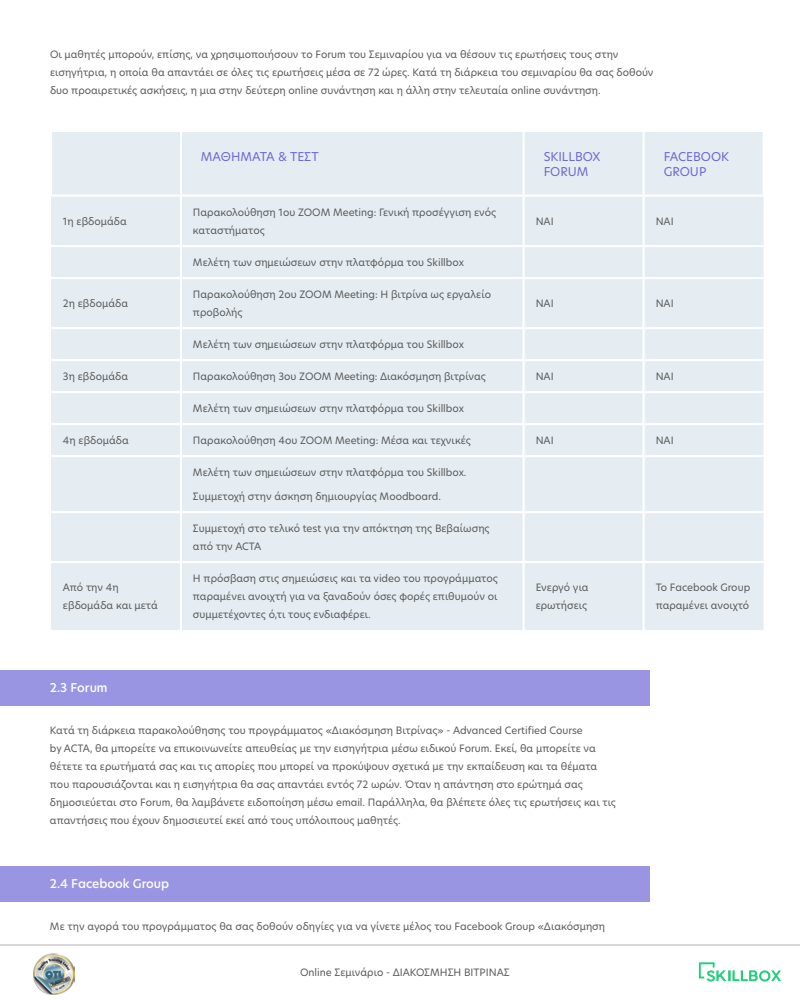
<style>
.page{position:relative;width:800px;height:1000px;background:#fff}
.page>*{position:absolute;margin:0;border:0;box-sizing:border-box;transform-origin:0 0}
.t1{font:12px/15px "New Hero";color:#6e67d6}
.t2{font:500 12px "New Hero";color:#fff}
.t3{font:10px/18px "New Hero";color:#5a5a5a}
</style>
<div class="page">
<svg style="left:699px;top:962px;width:82px;height:20px"></svg>
<hr style="left:0;top:945px;width:800px;height:1px;background:#b3b3b3">
<img style="left:33px;top:953px;width:42px;height:41px">
<div style="left:0;top:670px;width:650px;height:36px;background:#9a95e2"></div>
<div style="left:0;top:866px;width:650px;height:36px;background:#9a95e2"></div>
<div style="left:52px;top:132px;width:711px;height:63px;background:#e6edf2"></div>
<div style="left:51px;top:197px;width:713px;height:433px;background:#e6edf2"></div>
<hr style="left:180px;top:197px;width:2px;height:48px;background:#fff">
<hr style="left:523px;top:197px;width:2px;height:48px;background:#fff">
<hr style="left:643px;top:197px;width:2px;height:48px;background:#fff">
<hr style="left:51px;top:245px;width:130px;height:2px;background:#fff">
<hr style="left:181px;top:245px;width:343px;height:2px;background:#fff">
<hr style="left:180px;top:247px;width:2px;height:30px;background:#fff">
<hr style="left:524px;top:245px;width:120px;height:2px;background:#fff">
<hr style="left:523px;top:247px;width:2px;height:30px;background:#fff">
<hr style="left:644px;top:245px;width:120px;height:2px;background:#fff">
<hr style="left:643px;top:247px;width:2px;height:30px;background:#fff">
<hr style="left:51px;top:277px;width:130px;height:2px;background:#fff">
<hr style="left:181px;top:277px;width:343px;height:2px;background:#fff">
<hr style="left:180px;top:279px;width:2px;height:48px;background:#fff">
<hr style="left:524px;top:277px;width:120px;height:2px;background:#fff">
<hr style="left:523px;top:279px;width:2px;height:48px;background:#fff">
<hr style="left:644px;top:277px;width:120px;height:2px;background:#fff">
<hr style="left:643px;top:279px;width:2px;height:48px;background:#fff">
<hr style="left:51px;top:327px;width:130px;height:2px;background:#fff">
<hr style="left:181px;top:327px;width:343px;height:2px;background:#fff">
<hr style="left:180px;top:329px;width:2px;height:30px;background:#fff">
<hr style="left:524px;top:327px;width:120px;height:2px;background:#fff">
<hr style="left:523px;top:329px;width:2px;height:30px;background:#fff">
<hr style="left:644px;top:327px;width:120px;height:2px;background:#fff">
<hr style="left:643px;top:329px;width:2px;height:30px;background:#fff">
<hr style="left:51px;top:359px;width:130px;height:2px;background:#fff">
<hr style="left:181px;top:359px;width:343px;height:2px;background:#fff">
<hr style="left:180px;top:361px;width:2px;height:30px;background:#fff">
<hr style="left:524px;top:359px;width:120px;height:2px;background:#fff">
<hr style="left:523px;top:361px;width:2px;height:30px;background:#fff">
<hr style="left:644px;top:359px;width:120px;height:2px;background:#fff">
<hr style="left:643px;top:361px;width:2px;height:30px;background:#fff">
<hr style="left:51px;top:391px;width:130px;height:2px;background:#fff">
<hr style="left:181px;top:391px;width:343px;height:2px;background:#fff">
<hr style="left:180px;top:393px;width:2px;height:30px;background:#fff">
<hr style="left:524px;top:391px;width:120px;height:2px;background:#fff">
<hr style="left:523px;top:393px;width:2px;height:30px;background:#fff">
<hr style="left:644px;top:391px;width:120px;height:2px;background:#fff">
<hr style="left:643px;top:393px;width:2px;height:30px;background:#fff">
<hr style="left:51px;top:423px;width:130px;height:2px;background:#fff">
<hr style="left:181px;top:423px;width:343px;height:2px;background:#fff">
<hr style="left:180px;top:425px;width:2px;height:30px;background:#fff">
<hr style="left:524px;top:423px;width:120px;height:2px;background:#fff">
<hr style="left:523px;top:425px;width:2px;height:30px;background:#fff">
<hr style="left:644px;top:423px;width:120px;height:2px;background:#fff">
<hr style="left:643px;top:425px;width:2px;height:30px;background:#fff">
<hr style="left:51px;top:455px;width:130px;height:2px;background:#fff">
<hr style="left:181px;top:455px;width:343px;height:2px;background:#fff">
<hr style="left:180px;top:457px;width:2px;height:54px;background:#fff">
<hr style="left:524px;top:455px;width:120px;height:2px;background:#fff">
<hr style="left:523px;top:457px;width:2px;height:54px;background:#fff">
<hr style="left:644px;top:455px;width:120px;height:2px;background:#fff">
<hr style="left:643px;top:457px;width:2px;height:54px;background:#fff">
<hr style="left:51px;top:511px;width:130px;height:2px;background:#fff">
<hr style="left:181px;top:511px;width:343px;height:2px;background:#fff">
<hr style="left:180px;top:513px;width:2px;height:48px;background:#fff">
<hr style="left:524px;top:511px;width:120px;height:2px;background:#fff">
<hr style="left:523px;top:513px;width:2px;height:48px;background:#fff">
<hr style="left:644px;top:511px;width:120px;height:2px;background:#fff">
<hr style="left:643px;top:513px;width:2px;height:48px;background:#fff">
<hr style="left:51px;top:561px;width:130px;height:2px;background:#fff">
<hr style="left:181px;top:561px;width:343px;height:2px;background:#fff">
<hr style="left:180px;top:563px;width:2px;height:67px;background:#fff">
<hr style="left:524px;top:561px;width:120px;height:2px;background:#fff">
<hr style="left:523px;top:563px;width:2px;height:67px;background:#fff">
<hr style="left:644px;top:561px;width:120px;height:2px;background:#fff">
<hr style="left:643px;top:563px;width:2px;height:67px;background:#fff">
<hr style="left:643px;top:132px;width:2px;height:63px;background:#fff">
<hr style="left:180px;top:132px;width:2px;height:63px;background:#fff">
<hr style="left:523px;top:132px;width:2px;height:63px;background:#fff">
<p class="t3" style="left:50px;top:45px;width:605px">Oι μαθητές μπορούν, επίσης, να χρησιμοποιήσουν το Forum του Σεμιναρίου για να θέσουν τις ερωτήσεις τους στην εισηγήτρια, η οποία θα απαντάει σε όλες τις ερωτήσεις μέσα σε 72 ώρες. Κατά τη διάρκεια του σεμιναρίου θα σας δοθούν δυο προαιρετικές ασκήσεις, η μια στην δεύτερη online συνάντηση και η άλλη στην τελευταία online συνάντηση.</p>
<p class="t1" style="left:201px;top:148px;width:119px">ΜΑΘΗΜΑΤΑ &amp; ΤΕΣΤ</p>
<p class="t1" style="left:544px;top:148px;width:58px">SKILLBOX<br>FORUM</p>
<p class="t1" style="left:664px;top:148px;width:67px">FACEBOOK<br>GROUP</p>
<p class="t3" style="left:63px;top:212px;width:65px">1η εβδομάδα</p>
<p class="t3" style="left:193px;top:203px;width:305px">Παρακολούθηση 1ου ZOOM Meeting: Γενική προσέγγιση ενός καταστήματος</p>
<p class="t3" style="left:536px;top:212px;width:20px">ΝΑΙ</p>
<p class="t3" style="left:656px;top:212px;width:20px">ΝΑΙ</p>
<p class="t3" style="left:193px;top:253px;width:272px">Μελέτη των σημειώσεων στην πλατφόρμα του Skillbox</p>
<p class="t3" style="left:63px;top:294px;width:67px">2η εβδομάδα</p>
<p class="t3" style="left:193px;top:285px;width:300px">Παρακολούθηση 2ου ZOOM Meeting: Η βιτρίνα ως εργαλείο προβολής</p>
<p class="t3" style="left:536px;top:294px;width:20px">ΝΑΙ</p>
<p class="t3" style="left:656px;top:294px;width:20px">ΝΑΙ</p>
<p class="t3" style="left:193px;top:335px;width:272px">Μελέτη των σημειώσεων στην πλατφόρμα του Skillbox</p>
<p class="t3" style="left:63px;top:367px;width:67px">3η εβδομάδα</p>
<p class="t3" style="left:193px;top:367px;width:294px">Παρακολούθηση 3ου ZOOM Meeting: Διακόσμηση βιτρίνας</p>
<p class="t3" style="left:536px;top:367px;width:20px">ΝΑΙ</p>
<p class="t3" style="left:656px;top:367px;width:20px">ΝΑΙ</p>
<p class="t3" style="left:193px;top:399px;width:272px">Μελέτη των σημειώσεων στην πλατφόρμα του Skillbox</p>
<p class="t3" style="left:63px;top:431px;width:67px">4η εβδομάδα</p>
<p class="t3" style="left:193px;top:431px;width:279px">Παρακολούθηση 4ου ZOOM Meeting: Μέσα και τεχνικές</p>
<p class="t3" style="left:536px;top:431px;width:20px">ΝΑΙ</p>
<p class="t3" style="left:656px;top:431px;width:20px">ΝΑΙ</p>
<p class="t3" style="left:193px;top:463px;width:275px">Μελέτη των σημειώσεων στην πλατφόρμα του Skillbox.</p>
<p class="t3" style="left:193px;top:487px;width:249px">Συμμετοχή στην άσκηση δημιουργίας Moodboard.</p>
<p class="t3" style="left:193px;top:519px;width:298px">Συμμετοχή στο τελικό test για την απόκτηση της Βεβαίωσης από την ACTA</p>
<p class="t3" style="left:63px;top:578px;width:96px">Από την 4η εβδομάδα και μετά</p>
<p class="t3" style="left:193px;top:569px;width:306px;text-align:justify">Η πρόσβαση στις σημειώσεις και τα video του προγράμματος παραμένει ανοιχτή για να ξαναδούν όσες φορές επιθυμούν οι συμμετέχοντες ό,τι τους ενδιαφέρει.</p>
<p class="t3" style="left:536px;top:578px;width:55px">Ενεργό για ερωτή σεις</p>
<p class="t3" style="left:656px;top:578px;width:96px">Το Facebook Group παραμένει ανοιχτό</p>
<p class="t2" style="left:50px;top:680px;width:59px">2.3 Forum</p>
<p class="t3" style="left:50px;top:721px;width:568px">Κατά τη διάρκεια παρακολούθησης του προγράμματος «Διακόσμηση Βιτρίνας» - Advanced Certified Course<br>by ACTA, θα μπορείτε να επικοινωνείτε απευθείας με την εισηγήτρια μέσω ειδικού Forum. Εκεί, θα μπορείτε να θέτετε τα ερωτήματά σας και τις απορίες που μπορεί να προκύψουν σχετικά με την εκπαίδευση και τα θέματα που παρουσιάζονται και η εισηγήτρια θα σας απαντάει εντός 72 ωρών. Όταν η απάντηση στο ερώτημά σας δημοσιεύεται στο Forum, θα λαμβάνετε ειδοποίηση μέσω email. Παράλληλα, θα βλέπετε όλες τις ερωτήσεις και τις απαντήσεις που έχουν δημοσιευτεί εκεί από τους υπόλοιπους μαθητές.</p>
<p class="t2" style="left:50px;top:876px;width:121px">2.4 Facebook Group</p>
<p class="t3" style="left:50px;top:917px;width:557px">Με την αγορά του προγράμματος θα σας δοθούν οδηγίες για να γίνετε μέλος του Facebook Group «Διακόσμηση</p>
<p class="t3" style="left:300px;top:963px;width:211px">Online Σεμινάριο - ΔΙΑΚΟΣΜΗΣΗ ΒΙΤΡΙΝΑΣ</p>
</div>
